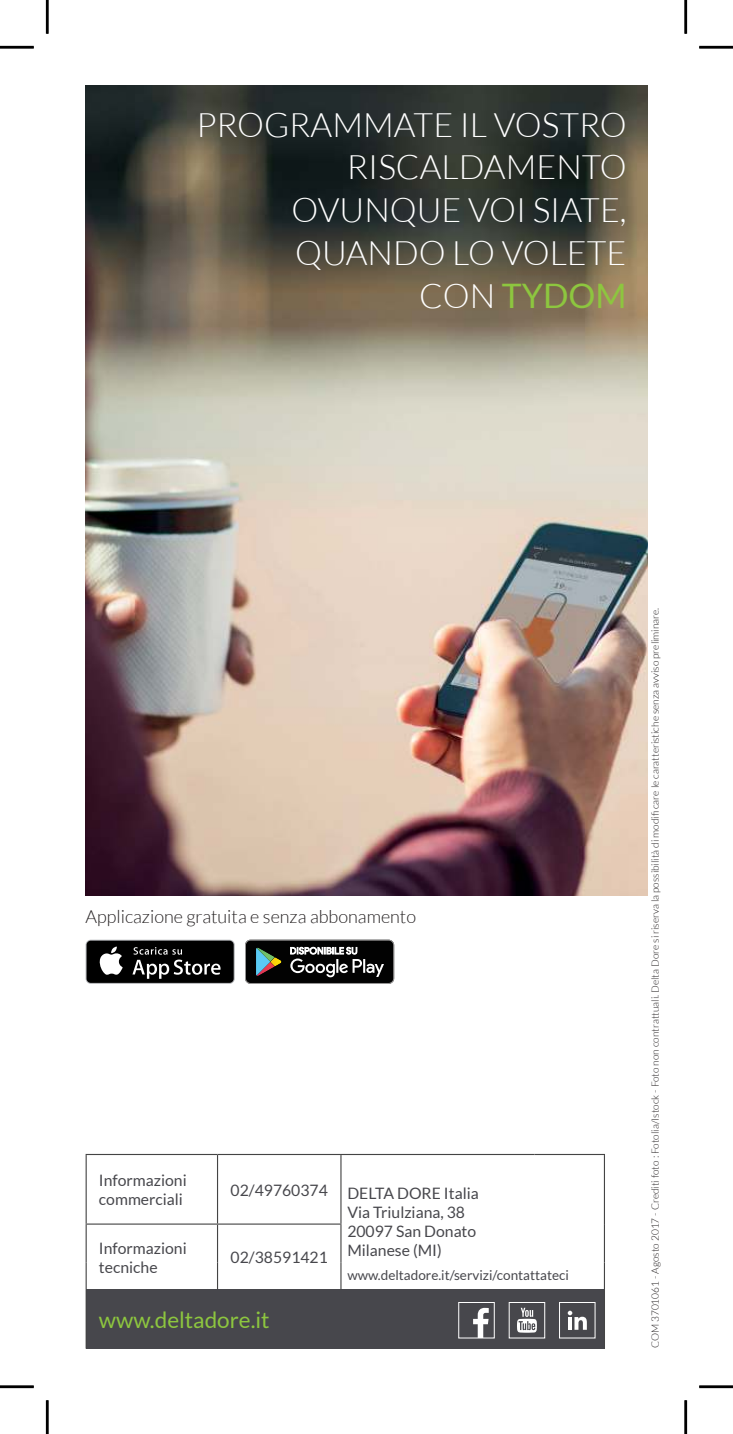
<style>
.page{position:relative;width:733px;height:1434px;background:#fff}
.page>*{position:absolute;margin:0;border:0;box-sizing:border-box;transform-origin:0 0}
.t1{font:300 33.75px/42.8px "Lato";color:#fff;text-align:right}
.t2{font:22.5px "Lato";color:#8dc63f}
.t3{font:300 18px "Lato";color:#231f20}
.t4{font:15.75px/18.9px "Lato";color:#47474c}
.t5{font:13.5px "Lato";color:#47474c}
.t6{font:300 10.12px "Lato";color:#231f20}
.s1{font-weight:400;color:#8dc63f}
</style>
<div class="page">
<img style="left:86px;top:86px;width:561px;height:810px">
<svg style="left:86px;top:940px;width:149px;height:44px"></svg>
<div style="left:87px;top:941px;width:146px;height:42px;background:#000;border-radius:4px"></div>
<svg style="left:99px;top:946px;width:24px;height:29px"></svg>
<svg style="left:132px;top:947px;width:88px;height:32px"></svg>
<svg style="left:245px;top:940px;width:149px;height:44px;background:#323534"></svg>
<div style="left:86px;top:1289px;width:518px;height:60px;background:#47474c"></div>
<hr style="left:86px;top:1154px;width:131px;height:1px;background:#444">
<hr style="left:86px;top:1155px;width:1px;height:68px;background:#444">
<hr style="left:217px;top:1154px;width:124px;height:1px;background:#444">
<hr style="left:217px;top:1155px;width:1px;height:68px;background:#444">
<hr style="left:341px;top:1154px;width:193px;height:1px;background:#444">
<hr style="left:340px;top:1155px;width:1px;height:68px;background:#444">
<hr style="left:534px;top:1154px;width:70px;height:1px;background:#444">
<hr style="left:603px;top:1155px;width:1px;height:69px;background:#444">
<hr style="left:86px;top:1223px;width:131px;height:2px;background:#444">
<hr style="left:86px;top:1225px;width:1px;height:37px;background:#444">
<hr style="left:217px;top:1223px;width:124px;height:2px;background:#444">
<hr style="left:217px;top:1225px;width:1px;height:37px;background:#444">
<hr style="left:340px;top:1225px;width:1px;height:37px;background:#444">
<hr style="left:603px;top:1224px;width:1px;height:38px;background:#444">
<svg style="left:86px;top:1262px;width:1px;height:27px"></svg>
<svg style="left:217px;top:1262px;width:1px;height:27px"></svg>
<svg style="left:340px;top:1262px;width:1px;height:27px"></svg>
<hr style="left:86px;top:1289px;width:1px;height:60px;background:#444">
<svg style="left:603px;top:1262px;width:1px;height:27px"></svg>
<hr style="left:603px;top:1289px;width:1px;height:60px;background:#444">
<div style="left:458px;top:1302px;width:36px;height:36px;border:1px solid #fff"></div>
<svg style="left:473px;top:1308px;width:15px;height:30px"></svg>
<div style="left:508px;top:1302px;width:36px;height:36px;border:1px solid #fff"></div>
<svg style="left:517px;top:1308px;width:19px;height:25px"></svg>
<div style="left:559px;top:1302px;width:36px;height:36px;border:1px solid #fff"></div>
<svg style="left:567px;top:1311px;width:19px;height:19px"></svg>
<hr style="left:0;top:46px;width:34px;height:3px;background:#000">
<hr style="left:699px;top:46px;width:33px;height:3px;background:#000">
<hr style="left:0;top:1385px;width:34px;height:3px;background:#000">
<hr style="left:699px;top:1385px;width:33px;height:3px;background:#000">
<hr style="left:46px;top:0;width:3px;height:34px;background:#000">
<hr style="left:46px;top:1400px;width:3px;height:34px;background:#000">
<hr style="left:684px;top:0;width:2px;height:34px;background:#000">
<hr style="left:684px;top:1400px;width:2px;height:34px;background:#000">
<h1 class="t1" style="left:196px;top:106px;width:431px">PROGRAMMATE IL VOSTRO<br>RISCALDAMENTO<br>OVUNQUE VOI SIATE,<br>QUANDO LO VOLETE<br>CON <span class="s1">TYDOM</span></h1>
<h3 class="t3" style="left:86px;top:909px;width:332px">Applicazione gratuita e senza abbonamento</h3>
<h3 class="t4" style="left:99px;top:1172px;width:89px">Informazioni commerciali</h3>
<h3 class="t4" style="left:347px;top:1185px;width:133px;text-indent:-117px">02/49760374 DELTA DORE Italia<br>Via Triulziana, 38<br>20097 San Donato</h3>
<h3 class="t4" style="left:99px;top:1239px;width:89px">Informazioni</h3>
<h3 class="t4" style="left:347px;top:1242px;width:96px">Milanese (MI)</h3>
<h3 class="t4" style="left:99px;top:1258px;width:60px">tecniche</h3>
<h3 class="t4" style="left:230px;top:1249px;width:99px">02/38591421</h3>
<h3 class="t5" style="left:347px;top:1269px;width:223px">www.deltadore.it/servizi/contattateci</h3>
<h2 class="t2" style="left:99px;top:1311px;width:172px">www.deltadore.it</h2>
<p class="t6" style="left:651px;top:1348px;width:742px;rotate:-90deg">COM 3701061 - Agosto 2017 - Crediti foto : Fotolia/Istock - Foto non contrattuali. Delta Dore si riserva la possibilità di modifi care le caratteristiche senza avviso preliminare.</p>
</div>
